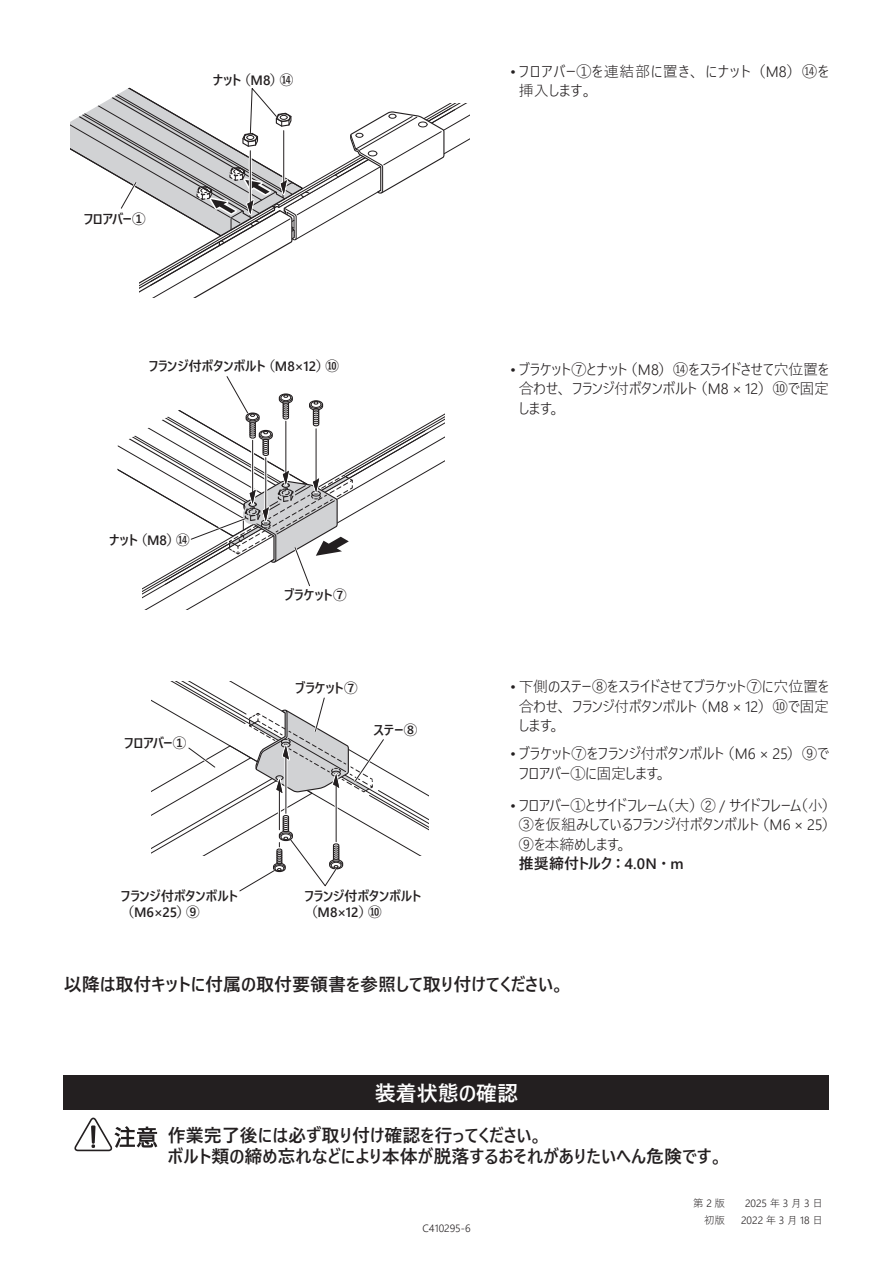
<style>
.page{position:relative;width:893px;height:1263px;background:#fff}
.page>*{position:absolute;margin:0;border:0;box-sizing:border-box;transform-origin:0 0}
.大見出し{font:600 21px "Yu Gothic UI";color:#fff}
.注意_大{font:600 18px "Yu Gothic UI";color:#231f20}
.t1{font:300 15px/19.5px "Yu Gothic UI";letter-spacing:-.015em;color:#231f20;text-align:justify}
.t2{font:300 15px/19.5px "Yu Gothic UI";letter-spacing:.04em;color:#231f20}
.t3{font:600 13.5px/16.2px "Yu Gothic UI";letter-spacing:-.01em;color:#231f20}
.t4{font:300 10.5px "Yu Gothic UI";letter-spacing:.25em;color:#231f20}
.t5{font:300 10.5px "Yu Gothic UI";color:#231f20}
.s1{font-weight:600}
</style>
<div class="page">
<div style="left:64px;top:1076px;width:765px;height:34px;background:#231f20"></div>
<svg style="left:74px;top:1117px;width:83px;height:34px"></svg>
<svg style="left:118px;top:376px;width:326px;height:234px"></svg>
<svg style="left:70px;top:87px;width:400px;height:210px"></svg>
<svg style="left:151px;top:681px;width:278px;height:211px"></svg>
<p class="t3" style="left:84px;top:211px;width:64px">フロアバー①</p>
<p class="t3" style="left:213px;top:72px;width:82px">ナット（M8）⑭</p>
<p class="t3" style="left:149px;top:358px;width:192px">フランジ付ボタンボルト（M8×12）⑩</p>
<p class="t3" style="left:109px;top:532px;width:82px">ナット（M8）⑭</p>
<p class="t3" style="left:124px;top:735px;width:64px">フロアバー①</p>
<p class="t3" style="left:284px;top:587px;width:64px">ブラケット⑦</p>
<p class="t3" style="left:295px;top:680px;width:64px">ブラケット⑦</p>
<p class="t3" style="left:374px;top:722px;width:45px">ステー⑧</p>
<p class="t3" style="left:121px;top:888px;width:118px">フランジ付ボタンボルト（M6×25）⑨</p>
<p class="t3" style="left:304px;top:888px;width:118px">フランジ付ボタンボルト（M8×12）⑩</p>
<p class="t2" style="left:519px;top:60px;width:312px;text-indent:-9px">• フロアバー①を連結部に置き、にナット（M8）⑭を挿入します。</p>
<p class="t1" style="left:519px;top:357px;width:312px;text-indent:-9px">• ブラケット⑦とナット（M8）⑭をスライドさせて穴位置を合わせ、フランジ付ボタンボルト（M8 × 12）⑩で固定します。</p>
<p class="t1" style="left:519px;top:675px;width:312px;text-indent:-9px">• 下側のステー⑧をスライドさせてブラケット⑦に穴位置を合わせ、フランジ付ボタンボルト（M8 × 12）⑩で固定します。</p>
<p class="t1" style="left:519px;top:742px;width:312px;text-indent:-9px">• ブラケット⑦をフランジ付ボタンボルト（M6 × 25）⑨でフロアバー①に固定します。</p>
<p class="t1" style="left:519px;top:793px;width:319px;text-align:left;text-indent:-9px">• フロアバー①とサイドフレーム（大）② / サイドフレーム（小）<br>③を仮組みしているフランジ付ボタンボルト（M6 × 25）<br>⑨を本締めします。<br><span class="s1">推奨締付トルク：4.0N ・ m</span></p>
<p class="注意_大" style="left:64px;top:974px;width:503px">以降は取付キットに付属の取付要領書を参照して取り付けてください。</p>
<p class="大見出し" style="left:375px;top:1081px;width:145px">装着状態の確認</p>
<p class="注意_大" style="left:168px;top:1125px;width:377px">作業完了後には必ず取り付け確認を行ってください。</p>
<p class="注意_大" style="left:168px;top:1146px;width:557px">ボルト類の締め忘れなどにより本体が脱落するおそれがありたいへん危険です。</p>
<p class="t5" style="left:422px;top:1218px;width:50px">C410295-6</p>
<p class="t5" style="left:693px;top:1194px;width:33px">第2版</p>
<p class="t4" style="left:745px;top:1194px;width:79px">2025年3月3日</p>
<p class="t5" style="left:704px;top:1211px;width:22px">初版</p>
<p class="t4" style="left:741px;top:1211px;width:83px">2022年3月18日</p>
</div>
